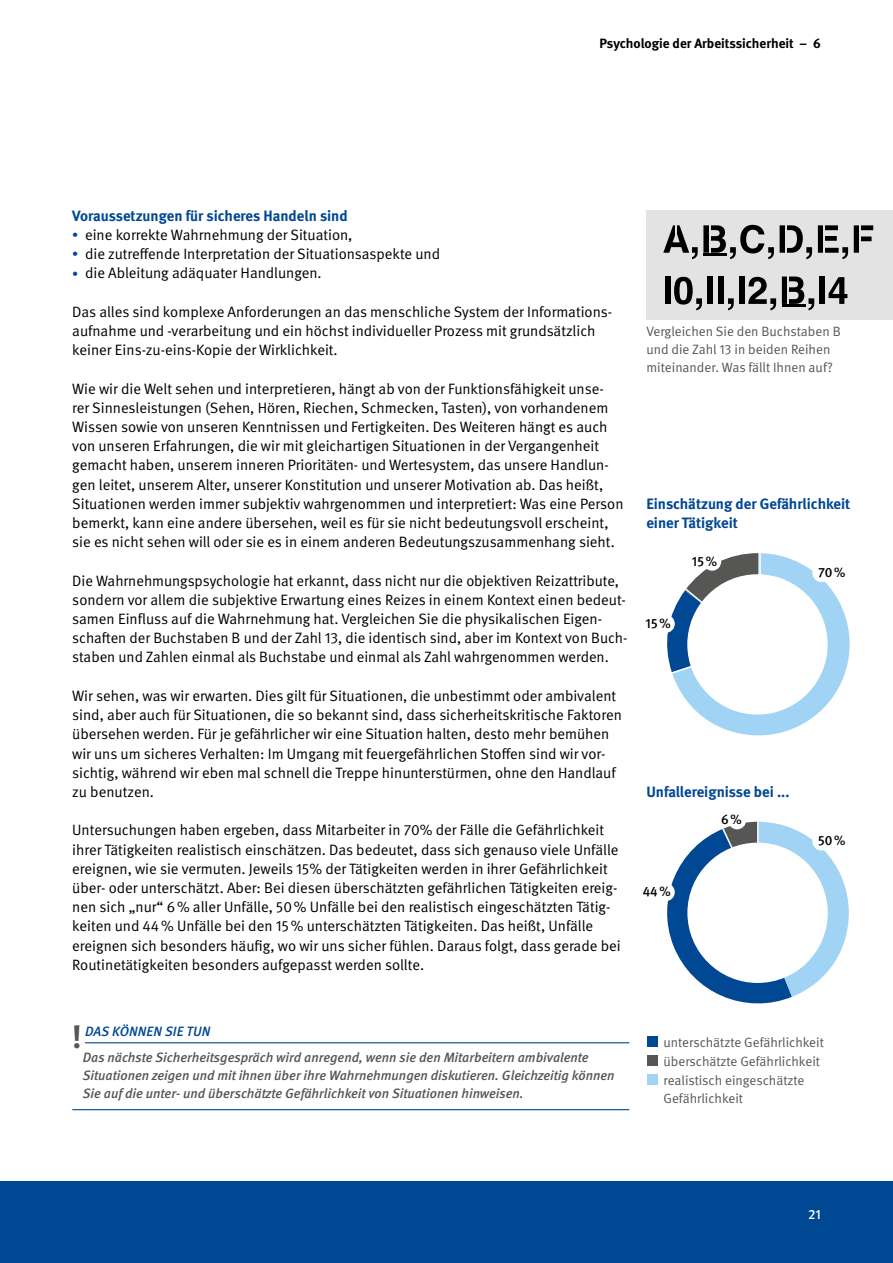
<style>
.page{position:relative;width:893px;height:1263px;background:#fff}
.page>*{position:absolute;margin:0;border:0;box-sizing:border-box;transform-origin:0 0}
.Fließtext{font:700 32.4px "DGUV Meta";color:#565655}
.Fließtext-2{font:15px/19.2px "DGUV Meta";color:#000}
.Zwischenüberschrift{font:700 15px/19.2px "DGUV Meta";color:#004893}
.Marginaltext_Linien{font:italic 500 13.5px/18px "DGUV Meta";color:#565655}
.Bildunterschrift{font:13.5px/18px "DGUV Meta";color:#565655}
.Kolumnentitel_li{font:700 13.5px "DGUV Meta";color:#000}
.Graphen-Text{font:500 13.5px "DGUV Meta";color:#000}
.Marginaltext_Linien-2{font:italic 500 13.5px "DGUV Meta";letter-spacing:.01em;color:#004893}
.t1{font:500 13.5px "DGUV Meta";color:#fff}
.s1{font-size:12px;color:#004893}
.s2{font-weight:700;font-size:15px;color:#004893}
.s3{font-weight:700;font-size:15px}
.s4{font-weight:700;font-size:15px;color:#a1d4f4}
</style>
<div class="page">
<div style="left:0;top:1181px;width:893px;height:82px;background:#004893"></div>
<svg style="left:667px;top:553px;width:183px;height:182px"></svg>
<svg style="left:667px;top:821px;width:182px;height:183px"></svg>
<hr style="left:85px;top:1042px;width:544px;height:1px;background:#004893">
<hr style="left:72px;top:1109px;width:557px;height:1px;background:#004893">
<div style="left:646px;top:210px;width:247px;height:110px;background:#e3e3e3"></div>
<svg style="left:780px;top:225px;width:32px;height:34px"></svg>
<svg style="left:818px;top:225px;width:30px;height:34px"></svg>
<svg style="left:854px;top:225px;width:19px;height:28px"></svg>
<div style="left:665px;top:277px;width:5px;height:27px;background:#000"></div>
<svg style="left:674px;top:277px;width:28px;height:33px"></svg>
<div style="left:707px;top:277px;width:6px;height:27px;background:#000"></div>
<div style="left:718px;top:277px;width:5px;height:27px;background:#000"></div>
<svg style="left:728px;top:298px;width:6px;height:12px"></svg>
<div style="left:739px;top:277px;width:6px;height:27px;background:#000"></div>
<svg style="left:748px;top:277px;width:28px;height:33px"></svg>
<svg style="left:782px;top:277px;width:32px;height:33px"></svg>
<div style="left:819px;top:277px;width:6px;height:27px;background:#000"></div>
<svg style="left:829px;top:277px;width:18px;height:27px"></svg>
<svg style="left:663px;top:224px;width:111px;height:35px"></svg>
<hr style="left:709px;top:221px;width:1px;height:32px;background:#e3e3e3">
<hr style="left:785px;top:222px;width:1px;height:32px;background:#e3e3e3">
<hr style="left:787px;top:272px;width:2px;height:32px;background:#e3e3e3">
<hr style="left:823px;top:222px;width:2px;height:32px;background:#e3e3e3">
<hr style="left:859px;top:222px;width:2px;height:32px;background:#e3e3e3">
<hr style="left:782px;top:305px;width:24px;height:2px;background:#000">
<p class="Kolumnentitel_li" style="left:599px;top:36px;width:223px">Psychologie der Arbeitssicherheit – 6</p>
<p class="Zwischenüberschrift" style="left:72px;top:206px;width:277px">Voraussetzungen für sicheres Handeln sind</p>
<p class="Fließtext-2" style="left:72px;top:226px;width:282px"><span class="s1">•</span> eine korrekte Wahrnehmung der Situation,</p>
<p class="Fließtext-2" style="left:72px;top:245px;width:369px"><span class="s1">•</span> die zutreffende Interpretation der Situationsaspekte und</p>
<p class="Fließtext-2" style="left:72px;top:264px;width:251px"><span class="s1">•</span> die Ableitung adäquater Handlungen.</p>
<p class="Fließtext-2" style="left:72px;top:302px;width:542px">Das alles sind komplexe Anforderungen an das menschliche System der Informations&shy;aufnahme und -verarbeitung und ein höchst individueller Prozess mit grundsätzlich keiner Eins-zu-eins-Kopie der Wirklichkeit.</p>
<p class="Fließtext-2" style="left:72px;top:379px;width:553px">Wie wir die Welt sehen und interpretieren, hängt ab von der Funktionsfähigkeit unse&shy;rer Sinnesleistungen (Sehen, Hören, Riechen, Schmecken, Tasten), von vorhandenem Wissen sowie von unseren Kenntnissen und Fertigkeiten. Des Weiteren hängt es auch von unseren Erfahrungen, die wir mit gleichartigen Situationen in der Vergangenheit gemacht haben, unserem inneren Prioritäten- und Wertesystem, das unsere Handlun&shy;gen leitet, unserem Alter, unserer Konstitution und unserer Motivation ab. Das heißt, Situationen werden immer subjektiv wahrgenommen und interpretiert: Was eine Person bemerkt, kann eine andere übersehen, weil es für sie nicht bedeutungsvoll erscheint, sie es nicht sehen will oder sie es in einem anderen Bedeutungszusammenhang sieht.</p>
<p class="Fließtext-2" style="left:72px;top:571px;width:557px">Die Wahrnehmungspsychologie hat erkannt, dass nicht nur die objektiven Reizattribute, sondern vor allem die subjektive Erwartung eines Reizes in einem Kontext einen bedeut&shy;samen Einfluss auf die Wahrnehmung hat. Vergleichen Sie die physikalischen Eigen&shy;schaften der Buchstaben B und der Zahl 13, die identisch sind, aber im Kontext von Buch&shy;staben und Zahlen einmal als Buchstabe und einmal als Zahl wahrgenommen werden.</p>
<p class="Fließtext-2" style="left:72px;top:686px;width:551px">Wir sehen, was wir erwarten. Dies gilt für Situationen, die unbestimmt oder ambivalent sind, aber auch für Situationen, die so bekannt sind, dass sicherheitskritische Faktoren übersehen werden. Für je gefährlicher wir eine Situation halten, desto mehr bemühen wir uns um sicheres Verhalten: Im Umgang mit feuergefährlichen Stoffen sind wir vor&shy;sichtig, während wir eben mal schnell die Treppe hinunterstürmen, ohne den Handlauf zu benutzen.</p>
<p class="Fließtext-2" style="left:72px;top:821px;width:550px">Untersuchungen haben ergeben, dass Mitarbeiter in 70% der Fälle die Gefährlichkeit ihrer Tätigkeiten realistisch einschätzen. Das bedeutet, dass sich genauso viele Unfälle ereignen, wie sie vermuten. Jeweils 15% der Tätigkeiten werden in ihrer Gefährlichkeit über- oder unterschätzt. Aber: Bei diesen überschätzten gefährlichen Tätigkeiten ereig&shy;nen sich „nur“ 6% aller Unfälle, 50% Unfälle bei den realistisch eingeschätzten Tätig&shy;keiten und 44% Unfälle bei den 15% unterschätzten Tätigkeiten. Das heißt, Unfälle ereignen sich besonders häufig, wo wir uns sicher fühlen. Daraus folgt, dass gerade bei Routinetätigkeiten besonders aufgepasst werden sollte.</p>
<p class="Bildunterschrift" style="left:646px;top:323px;width:196px">Vergleichen Sie den Buchstaben B und die Zahl 13 in beiden Reihen miteinander. Was fällt Ihnen auf?</p>
<p class="Zwischenüberschrift" style="left:646px;top:494px;width:206px">Einschätzung der Gefährlichkeit einer Tätigkeit</p>
<p class="Graphen-Text" style="left:645px;top:616px;width:27px">15%</p>
<p class="Graphen-Text" style="left:692px;top:554px;width:27px">15%</p>
<p class="Graphen-Text" style="left:818px;top:564px;width:29px">70%</p>
<p class="Zwischenüberschrift" style="left:646px;top:782px;width:145px">Unfallereignisse bei ...</p>
<p class="Graphen-Text" style="left:643px;top:883px;width:29px">44%</p>
<p class="Graphen-Text" style="left:721px;top:811px;width:22px">6%</p>
<p class="Graphen-Text" style="left:818px;top:833px;width:29px">50%</p>
<p class="Fließtext" style="left:72px;top:1018px;width:11px">!</p>
<p class="Marginaltext_Linien-2" style="left:85px;top:1023px;width:127px">DAS KÖNNEN SIE TUN</p>
<p class="Marginaltext_Linien" style="left:83px;top:1049px;width:533px">Das nächste Sicherheitsgespräch wird anregend, wenn sie den Mitarbeitern ambivalente<br>Situationen zeigen und mit ihnen über ihre Wahrnehmungen diskutieren. Gleichzeitig können<br>Sie auf die unter- und überschätzte Gefährlichkeit von Situationen hinweisen.</p>
<p class="Bildunterschrift" style="left:642px;top:1033px;width:183px"><span class="s2">I</span>unterschätzte Gefährlichkeit</p>
<p class="Bildunterschrift" style="left:642px;top:1052px;width:179px"><span class="s3">I</span>überschätzte Gefährlichkeit</p>
<p class="Bildunterschrift" style="left:663px;top:1071px;width:142px;text-indent:-21px"><span class="s4">I</span>realistisch eingeschätzte<br>Gefährlichkeit</p>
<p class="t1" style="left:808px;top:1207px;width:14px">21</p>
</div>
